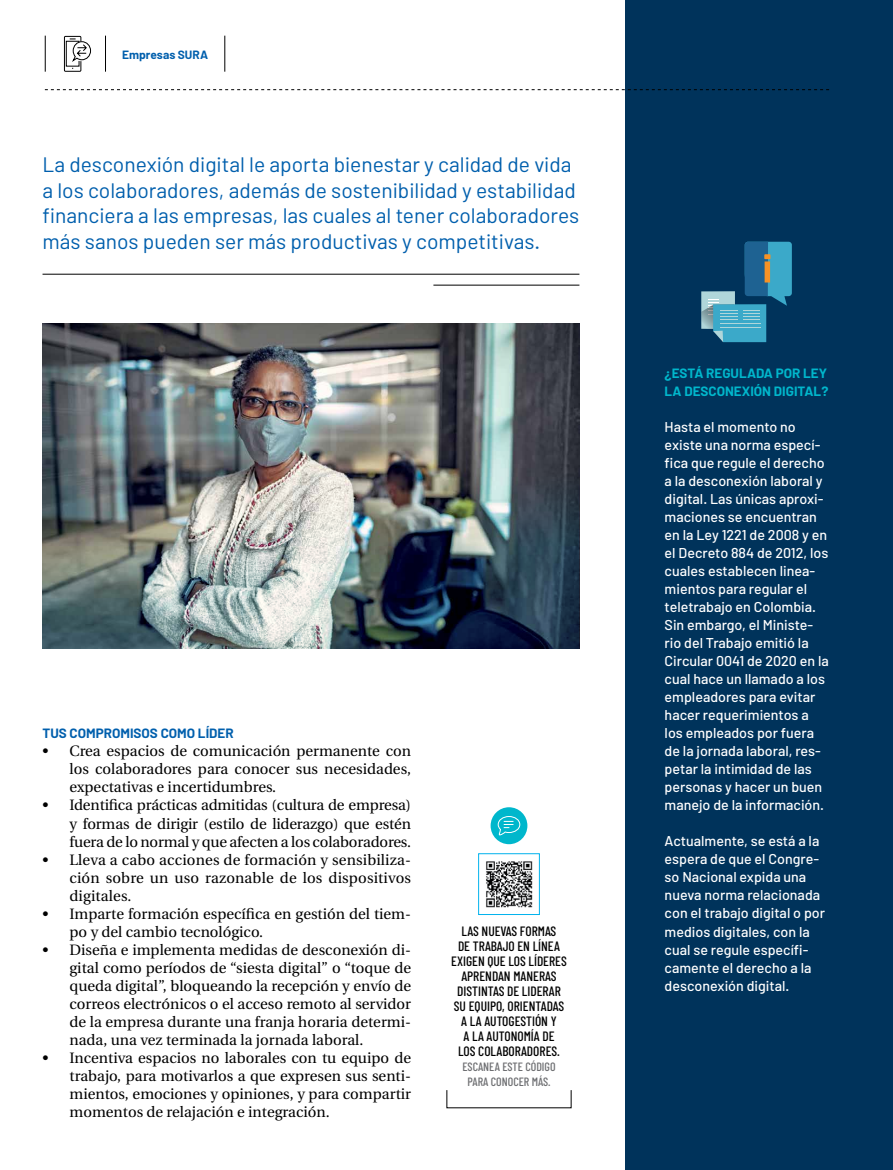
<style>
.page{position:relative;width:893px;height:1170px;background:#fff}
.page>*{position:absolute;margin:0;border:0;box-sizing:border-box;transform-origin:0 0}
.t1{font:21px/25.5px "Barlow";color:#005fad}
.t2{font:15px/18px "Utopia";color:#000;text-align:justify}
.t3{font:500 14.25px/18px "Barlow";color:#fff}
.t4{font:500 13.5px/15px "Barlow Condensed";color:#000;text-align:center}
.t5{font:700 13.5px/18px "Barlow";color:#00b7cc}
.t6{font:700 13.5px "Barlow";color:#005fad}
.t7{font:500 12px/15px "Barlow Condensed";color:#6d6e71;text-align:center}
.t8{font:700 12px "Barlow";color:#005fad}
</style>
<div class="page">
<div style="left:625px;top:0;width:268px;height:1169px;background:#00335b"></div>
<svg style="left:701px;top:242px;width:91px;height:100px"></svg>
<hr style="left:720px;top:323px;width:41px;height:1px;background:#b0d6da">
<hr style="left:720px;top:327px;width:41px;height:1px;background:#b0d6da">
<hr style="left:43px;top:274px;width:536px;height:1px;background:#000">
<hr style="left:433px;top:285px;width:146px;height:1px;background:#000">
<div style="left:491px;top:807px;width:36px;height:37px;background:#00b7cc;border-radius:50%"></div>
<svg style="left:497px;top:816px;width:24px;height:19px"></svg>
<img style="left:486px;top:861px;width:47px;height:47px">
<div style="left:478px;top:853px;width:62px;height:61px;border:1px solid #00b2ed"></div>
<img style="left:43px;top:323px;width:536px;height:325px">
<svg style="left:45px;top:89px;width:784px;height:1px"></svg>
<hr style="left:45px;top:36px;width:1px;height:36px;background:#000">
<hr style="left:105px;top:36px;width:1px;height:36px;background:#000">
<hr style="left:224px;top:36px;width:1px;height:36px;background:#000">
<div style="left:64px;top:36px;width:17px;height:36px;border:1px solid #000"></div>
<svg style="left:66px;top:39px;width:25px;height:30px"></svg>
<p class="t8" style="left:122px;top:47px;width:87px">Empresas SURA</p>
<p class="t1" style="left:43px;top:151px;width:538px">La desconexión digital le aporta bienestar y calidad de vida a los colaboradores, además de sostenibilidad y estabilidad financiera a las empresas, las cuales al tener colaboradores más sanos pueden ser más productivas y competitivas.</p>
<p class="t6" style="left:43px;top:725px;width:193px">TUS COMPROMISOS COMO LÍDER</p>
<p class="t2" style="left:70px;top:742px;width:343px;text-indent:-27px">• Crea espacios de comunicación permanente con los colaboradores para conocer sus necesidades, expectativas e incertidumbres.</p>
<p class="t2" style="left:70px;top:796px;width:343px;text-indent:-27px">• Identifica prácticas admitidas (cultura de empresa) y formas de dirigir (estilo de liderazgo) que estén fuera de lo normal y que afecten a los colaboradores.</p>
<p class="t2" style="left:70px;top:850px;width:343px;text-indent:-27px">• Lleva a cabo acciones de formación y sensibiliza&shy;ción sobre un uso razonable de los dispositivos digitales.</p>
<p class="t2" style="left:70px;top:904px;width:343px;text-indent:-27px">• Imparte formación específica en gestión del tiem&shy;po y del cambio tecnológico.</p>
<p class="t2" style="left:70px;top:940px;width:343px;text-indent:-27px">• Diseña e implementa medidas de desconexión di&shy;gital como períodos de “siesta digital” o “toque de queda digital”, bloqueando la recepción y envío de correos electrónicos o el acceso remoto al servidor de la empresa durante una franja horaria determi&shy;nada, una vez terminada la jornada laboral.</p>
<p class="t2" style="left:70px;top:1048px;width:343px;text-indent:-27px">• Incentiva espacios no laborales con tu equipo de trabajo, para motivarlos a que expresen sus senti&shy;mientos, emociones y opiniones, y para compartir momentos de relajación e integración.</p>
<p class="t4" style="left:451px;top:922px;width:117px">LAS NUEVAS FORMAS<br>DE TRABAJO EN LÍNEA<br>EXIGEN QUE LOS LÍDERES<br>APRENDAN MANERAS<br>DISTINTAS DE LIDERAR<br>SU EQUIPO, ORIENTADAS<br>A LA AUTOGESTIÓN Y<br>A LA AUTONOMÍA DE<br>LOS COLABORADORES.</p>
<p class="t7" style="left:462px;top:1058px;width:95px">ESCANEA ESTE CÓDIGO<br>PARA CONOCER MÁS.</p>
<p class="t5" style="left:665px;top:364px;width:165px">¿ESTÁ REGULADA POR LEY<br>LA DESCONEXIÓN DIGITAL?</p>
<p class="t3" style="left:665px;top:418px;width:166px">Hasta el momento no existe una norma especí&shy;fica que regule el derecho a la desconexión laboral y digital. Las únicas aproxi&shy;maciones se encuentran en la Ley 1221 de 2008 y en el Decreto 884 de 2012, los cuales establecen linea&shy;mientos para regular el teletrabajo en Colombia.<br>Sin embargo, el Ministe&shy;rio del Trabajo emitió la<br>Circular 0041 de 2020 en la cual hace un llamado a los empleadores para evitar hacer requerimientos a los empleados por fuera de la jornada laboral, res&shy;petar la intimidad de las personas y hacer un buen manejo de la información.</p>
<p class="t3" style="left:665px;top:832px;width:162px">Actualmente, se está a la espera de que el Congre&shy;so Nacional expida una nueva norma relacionada con el trabajo digital o por medios digitales, con la cual se regule específi&shy;camente el derecho a la desconexión digital.</p>
</div>
